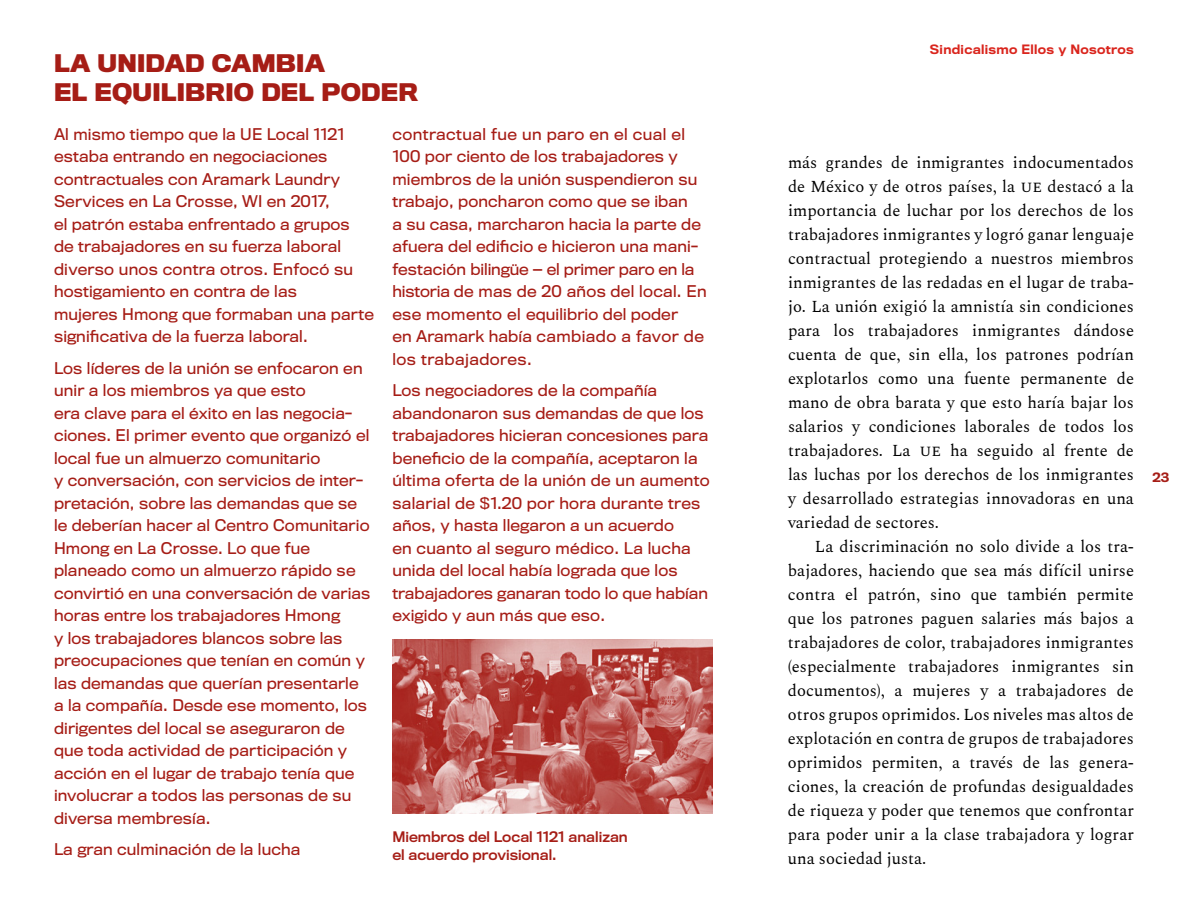
<style>
.page{position:relative;width:1188px;height:918px;background:#fff}
.page>*{position:absolute;margin:0;border:0;box-sizing:border-box;transform-origin:0 0}
.t1{font:700 22.5px/28.5px "Titling Gothic FB Normal";letter-spacing:.01em;color:#a61d16}
.t2{font:16.5px/24px "Spectral";color:#000;text-align:justify}
.t3{font:15px/22.5px "Titling Gothic FB Normal";letter-spacing:.01em;color:#a61d16}
.t4{font:13.5px/18px "Titling Gothic FB Normal Standard";color:#a61d16}
.t5{font:500 12px "Titling Gothic FB Normal";letter-spacing:.025em;color:#da251d}
.t6{font:500 12px "Titling Gothic FB Normal";color:#a61d16}
</style>
<div class="page">
<img style="left:392px;top:640px;width:321px;height:174px">
<h1 class="t1" style="left:54px;top:50px;width:366px">LA UNIDAD CAMBIA<br>EL EQUILIBRIO DEL PODER</h1>
<p class="t3" style="left:54px;top:123px;width:321px">Al mismo tiempo que la UE Local 1121 estaba entrando en negociaciones contractuales con Aramark Laundry Services en La Crosse, WI en 2017,<br>el patrón estaba enfrentado a grupos<br>de trabajadores en su fuerza laboral diverso unos contra otros. Enfocó su hostigamiento en contra de las<br>mujeres Hmong que formaban una parte significativa de la fuerza laboral.</p>
<p class="t3" style="left:54px;top:357px;width:318px">Los líderes de la unión se enfocaron en unir a los miembros ya que esto<br>era clave para el éxito en las negocia&shy;ciones. El primer evento que organizó el local fue un almuerzo comunitario<br>y conversación, con servicios de inter&shy;pretación, sobre las demandas que se le deberían hacer al Centro Comunitario Hmong en La Crosse. Lo que fue planeado como un almuerzo rápido se convirtió en una conversación de varias horas entre los trabajadores Hmong<br>y los trabajadores blancos sobre las preocupaciones que tenían en común y las demandas que querían presentarle a la compañía. Desde ese momento, los dirigentes del local se aseguraron de que toda actividad de participación y acción en el lugar de trabajo tenía que involucrar a todos las personas de su diversa membresía.</p>
<p class="t3" style="left:54px;top:839px;width:248px">La gran culminación de la lucha</p>
<p class="t3" style="left:392px;top:123px;width:316px">contractual fue un paro en el cual el 100 por ciento de los trabajadores y miembros de la unión suspendieron su trabajo, poncharon como que se iban<br>a su casa, marcharon hacia la parte de afuera del edificio e hicieron una mani&shy;festación bilingüe — el primer paro en la historia de mas de 20 años del local. En ese momento el equilibrio del poder<br>en Aramark había cambiado a favor de los trabajadores.</p>
<p class="t3" style="left:392px;top:380px;width:319px">Los negociadores de la compañía abandonaron sus demandas de que los trabajadores hicieran concesiones para beneficio de la compañía, aceptaron la última oferta de la unión de un aumento salarial de $1.20 por hora durante tres años, y hasta llegaron a un acuerdo<br>en cuanto al seguro médico. La lucha unida del local había lograda que los trabajadores ganaran todo lo que habían exigido y aun más que eso.</p>
<p class="t4" style="left:392px;top:828px;width:237px">Miembros del Local 1121 analizan el acuerdo provisional.</p>
<p class="t5" style="left:930px;top:42px;width:206px">Sindicalismo Ellos y Nosotros</p>
<p class="t2" style="left:788px;top:149px;width:348px">más grandes de inmigrantes indocumentados de México y de otros países, la ue destacó a la importancia de luchar por los derechos de los trabajadores inmigrantes y logró ganar lenguaje contractual protegiendo a nuestros miembros inmigrantes de las redadas en el lugar de traba&shy;jo. La unión exigió la amnistía sin condiciones para los trabajadores inmigrantes dándose cuenta de que, sin ella, los patrones podrían explotarlos como una fuente permanente de mano de obra barata y que esto haría bajar los salarios y condiciones laborales de todos los trabajadores. La ue ha seguido al frente de las luchas por los derechos de los inmigrantes y desarrollado estrategias innovadoras en una variedad de sectores.</p>
<p class="t2" style="left:788px;top:533px;width:348px;text-indent:27px">La discriminación no solo divide a los tra&shy;bajadores, haciendo que sea más difícil unirse contra el patrón, sino que también permite que los patrones paguen salaries más bajos a trabajadores de color, trabajadores inmigrantes (especialmente trabajadores inmigrantes sin documentos), a mujeres y a trabajadores de otros grupos oprimidos. Los niveles mas altos de explotación en contra de grupos de trabajadores oprimidos permiten, a través de las genera&shy;ciones, la creación de profundas desigualdades de riqueza y poder que tenemos que confrontar para poder unir a la clase trabajadora y lograr una sociedad justa.</p>
<p class="t6" style="left:1153px;top:470px;width:18px">23</p>
</div>
